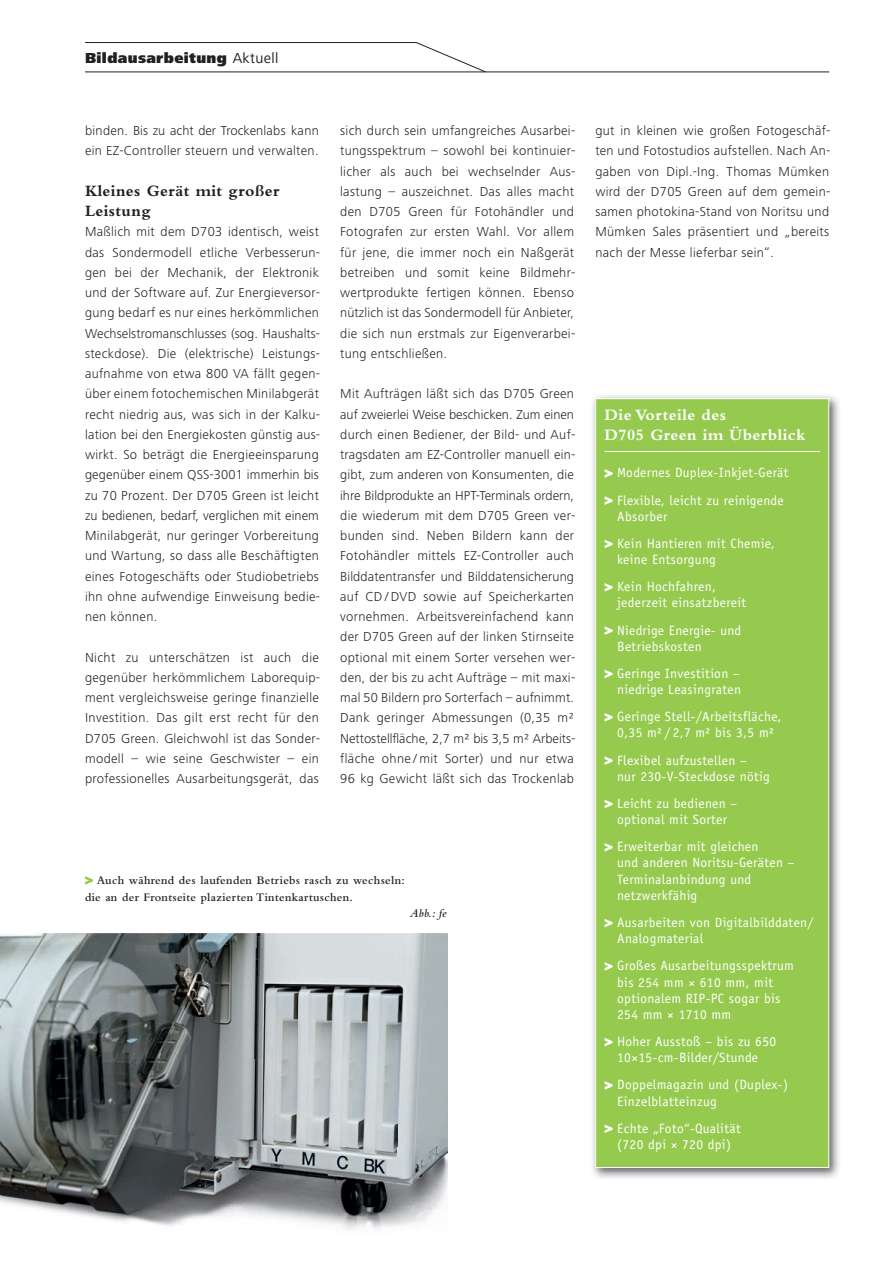
<style>
.page{position:relative;width:893px;height:1263px;background:#fff}
.page>*{position:absolute;margin:0;border:0;box-sizing:border-box;transform-origin:0 0}
.t1{font:700 16.5px/20.2px "Bembo";letter-spacing:.025em;color:#fff}
.t2{font:700 16.5px/20.2px "Bembo";letter-spacing:.025em;color:#231f20}
.t3{font:900 15px "Frutiger Next LT";letter-spacing:.025em;color:#231f20}
.t4{font:300 13.5px/20.2px "Frutiger Next LT";letter-spacing:.025em;color:#231f20;text-align:justify}
.t5{font:13.5px/27.2px "Officina Sans";letter-spacing:.025em;color:#fff}
.t6{font:600 12px/16.5px "Bembo";letter-spacing:.025em;color:#231f20}
.t7{font:italic 600 12px "Bembo";color:#231f20}
.s1{font-weight:400}
.s2{font-weight:700;color:#96ca4e}
.s3{font-family:"Bembo";font-weight:700;font-size:12px}
</style>
<div class="page">
<img style="left:592px;top:395px;width:247px;height:783px">
<div style="left:596px;top:399px;width:233px;height:768px;background:#96ca4e"></div>
<hr style="left:605px;top:451px;width:215px;height:1px;background:#fff">
<svg style="left:604px;top:469px;width:9px;height:9px"></svg>
<svg style="left:604px;top:496px;width:9px;height:9px"></svg>
<svg style="left:604px;top:539px;width:9px;height:9px"></svg>
<svg style="left:604px;top:583px;width:9px;height:9px"></svg>
<svg style="left:604px;top:626px;width:9px;height:9px"></svg>
<svg style="left:604px;top:669px;width:9px;height:9px"></svg>
<svg style="left:604px;top:713px;width:9px;height:9px"></svg>
<svg style="left:604px;top:756px;width:9px;height:9px"></svg>
<svg style="left:604px;top:800px;width:9px;height:8px"></svg>
<svg style="left:604px;top:843px;width:9px;height:9px"></svg>
<svg style="left:604px;top:919px;width:9px;height:9px"></svg>
<svg style="left:604px;top:962px;width:9px;height:9px"></svg>
<svg style="left:604px;top:1038px;width:9px;height:9px"></svg>
<svg style="left:604px;top:1081px;width:9px;height:9px"></svg>
<svg style="left:604px;top:1124px;width:9px;height:9px"></svg>
<div style="left:595px;top:398px;width:234px;height:770px;border:1px solid #fff"></div>
<img style="left:0;top:933px;width:447px;height:297px">
<svg style="left:85px;top:42px;width:402px;height:30px"></svg>
<hr style="left:85px;top:72px;width:744px;height:1px;background:#231f20">
<svg style="left:85px;top:876px;width:8px;height:9px"></svg>
<p class="t3" style="left:85px;top:50px;width:195px">Bildausarbeitung <span class="s1">Aktuell</span></p>
<p class="t4" style="left:85px;top:120px;width:235px">binden. Bis zu acht der Trocken labs kann ein EZ-Controller steuern und verwalten.</p>
<p class="t2" style="left:85px;top:180px;width:196px">Kleines Gerät mit großer<br>Leistung</p>
<p class="t4" style="left:85px;top:222px;width:237px">Maßlich mit dem D703 identisch, weist das Sondermodell etliche Verbesserun&shy;gen bei der Mechanik, der Elektronik und der Software auf. Zur Energiever sor&shy;gung be darf es nur eines herkömm lichen Wech sel stromanschlusses (sog. Haus halts&shy;steckdose). Die (elektrische) Leistungs&shy;aufnahme von etwa 800 VA fällt gegen&shy;über einem fotochemischen Minilabgerät recht niedrig aus, was sich in der Kal ku&shy;lation bei den Energiekosten günstig aus&shy;wirkt. So beträgt die Energieeinsparung gegenüber einem QSS-3001 immerhin bis zu 70 Prozent. Der D705 Green ist leicht zu bedienen, bedarf, verglichen mit einem Minilab ge rät, nur geringer Vorbereitung und War tung, so dass alle Beschäftigten eines Fotogeschäfts oder Studiobetriebs ihn ohne aufwendige Einweisung bedie&shy;nen können.</p>
<p class="t4" style="left:85px;top:647px;width:237px">Nicht zu unterschätzen ist auch die ge gen über herkömmlichem Labor equip&shy;ment ver gleichsweise geringe finan zielle Investition. Das gilt erst recht für den D705 Green. Gleichwohl ist das Sonder&shy;modell – wie seine Geschwister – ein pro fessionelles Ausarbeitungsgerät, das</p>
<p class="t4" style="left:340px;top:120px;width:237px">sich durch sein umfangreiches Ausarbei&shy;tungsspektrum – sowohl bei kontinuier&shy;licher als auch bei wechselnder Aus&shy;lastung – auszeichnet. Das alles macht den D705 Green für Fotohändler und Fotografen zur ersten Wahl. Vor allem für jene, die immer noch ein Naßgerät betreiben und somit keine Bildmehr&shy;wertprodukte fertigen können. Ebenso nützlich ist das Sondermodell für Anbieter, die sich nun erstmals zur Eigenverarbei&shy;tung entschließen.</p>
<p class="t4" style="left:340px;top:384px;width:237px">Mit Aufträgen läßt sich das D705 Green auf zweierlei Weise beschicken. Zum einen durch einen Bediener, der Bild- und Auf&shy;tragsdaten am EZ-Controller manuell ein&shy;gibt, zum anderen von Konsumenten, die ihre Bildprodukte an HPT-Terminals ordern, die wiederum mit dem D705 Green ver&shy;bunden sind. Neben Bildern kann der Fotohändler mittels EZ-Controller auch Bilddatentransfer und Bilddatensicherung auf CD / DVD sowie auf Speicherkarten vornehmen. Arbeitsvereinfachend kann der D705 Green auf der linken Stirnseite optional mit einem Sorter versehen wer&shy;den, der bis zu acht Aufträge – mit maxi&shy;mal 50 Bildern pro Sorterfach – aufnimmt.<br>Dank geringer Abmessungen (0,35 m²<br>Nettostellfläche, 2,7 m² bis 3,5 m² Arbeits&shy;fläche ohne / mit Sorter) und nur etwa 96 kg Gewicht läßt sich das Trockenlab</p>
<p class="t6" style="left:85px;top:872px;width:321px"><span class="s2">&gt;</span> Auch während des laufenden Betriebs rasch zu wechseln: die an der Frontseite plazierten Tintenkartuschen.</p>
<p class="t7" style="left:410px;top:907px;width:38px">Abb.: fe</p>
<p class="t4" style="left:595px;top:120px;width:237px">gut in kleinen wie großen Fotogeschäf&shy;ten und Fotostudios aufstellen. Nach An&shy;gaben von Dipl.-Ing. Thomas Mümken wird der D705 Green auf dem gemein&shy;samen photokina-Stand von Noritsu und Mümken Sales präsentiert und „bereits nach der Messe lieferbar sein“.</p>
<p class="t1" style="left:605px;top:405px;width:202px">Die Vorteile des<br>D705 Green im Überblick</p>
<p class="t5" style="left:605px;top:459px;width:186px"><span class="s3">&gt;</span> Modernes Duplex-Inkjet-Gerät <span class="s3">&gt;</span> Flexible, leicht zu reinigende</p>
<p class="t5" style="left:605px;top:503px;width:172px;text-indent:13px">Absorber<br><span class="s3">&gt;</span> Kein Hantieren mit Chemie,</p>
<p class="t5" style="left:605px;top:546px;width:113px;text-align:right">keine Entsorgung<br><span class="s3">&gt;</span> Kein Hochfahren,</p>
<p class="t5" style="left:605px;top:589px;width:143px;text-indent:13px">jederzeit einsatzbereit <span class="s3">&gt;</span> Niedrige Energie- und</p>
<p class="t5" style="left:605px;top:633px;width:137px;text-indent:13px">Betriebskosten<br><span class="s3">&gt;</span> Geringe Investition –</p>
<p class="t5" style="left:605px;top:676px;width:178px;text-indent:13px">niedrige Leasingraten<br><span class="s3">&gt;</span> Geringe Stell-/Arbeitsfläche,</p>
<p class="t5" style="left:605px;top:719px;width:171px;text-indent:13px">0,35 m² / 2,7 m² bis 3,5 m² <span class="s3">&gt;</span> Flexibel aufzustellen –</p>
<p class="t5" style="left:605px;top:763px;width:167px;text-indent:13px">nur 230-V-Steckdose nötig <span class="s3">&gt;</span> Leicht zu bedienen –</p>
<p class="t5" style="left:605px;top:806px;width:155px;text-indent:13px">optional mit Sorter<br><span class="s3">&gt;</span> Erweiterbar mit gleichen</p>
<p class="t5" style="left:617px;top:855px;width:179px;line-height:16.2px">und anderen Noritsu-Geräten –<br>Terminalanbindung und netzwerkfähig</p>
<p class="t5" style="left:617px;top:914px;width:198px;line-height:16.2px;text-indent:-13px"><span class="s3">&gt;</span> Ausarbeiten von Digitalbilddaten/<br>Analogmaterial</p>
<p class="t5" style="left:617px;top:958px;width:178px;line-height:16.2px;text-indent:-13px"><span class="s3">&gt;</span> Großes Ausarbeitungsspektrum bis 254 mm × 610 mm, mit optionalem RIP-PC sogar bis<br>254 mm × 1710 mm</p>
<p class="t5" style="left:605px;top:1033px;width:173px;line-height:16.2px;text-align:center"><span class="s3">&gt;</span> Hoher Ausstoß – bis zu 650<br>10×15-cm-Bilder/Stunde</p>
<p class="t5" style="left:617px;top:1077px;width:172px;line-height:16.2px;text-indent:-13px"><span class="s3">&gt;</span> Doppelmagazin und (Duplex-)<br>Einzelblatteinzug</p>
<p class="t5" style="left:605px;top:1120px;width:138px;line-height:16.2px;text-align:center"><span class="s3">&gt;</span> Echte „Foto“-Qualität (720 dpi × 720 dpi)</p>
</div>
